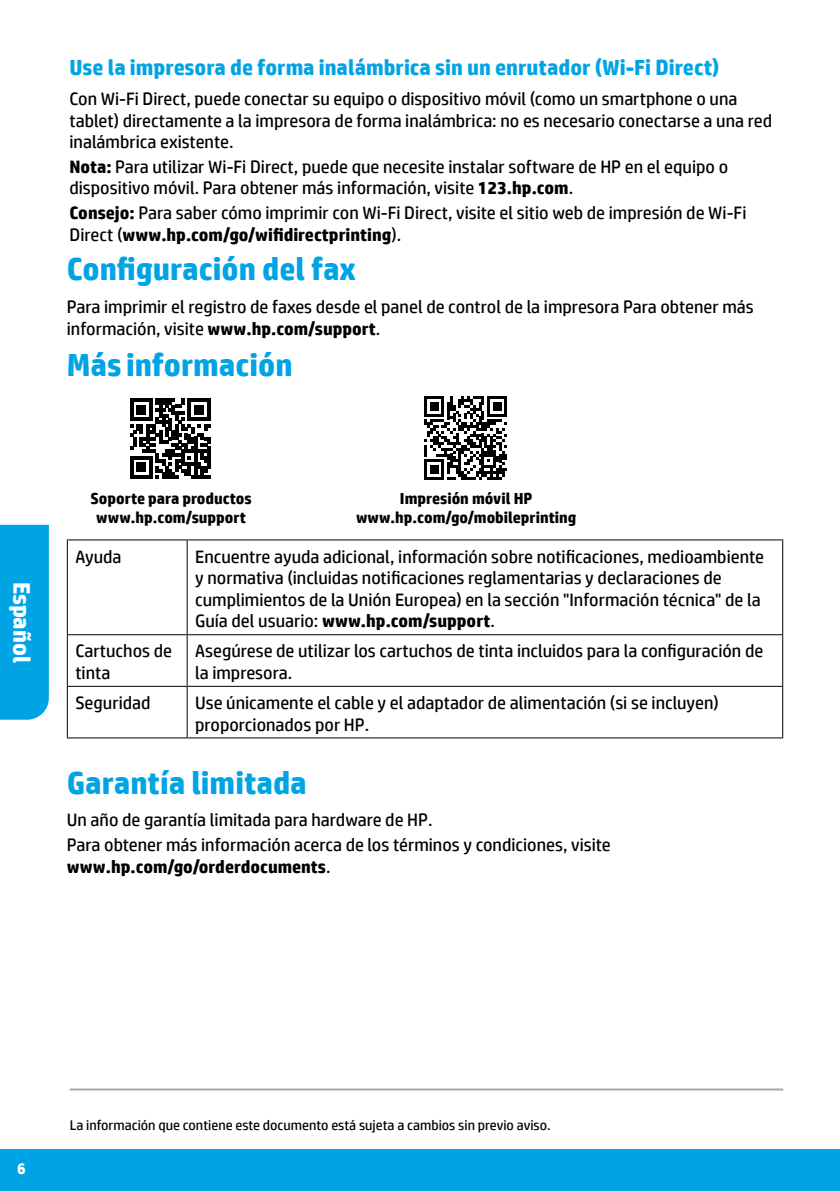
<style>
.page{position:relative;width:840px;height:1191px;background:#fff}
.page>*{position:absolute;margin:0;border:0;box-sizing:border-box;transform-origin:0 0}
.t1{font:700 32px "HP Simplified";color:#00a4e4}
.t2{font:700 24px "HP Simplified";color:#fff}
.t3{font:700 22px "HP Simplified";color:#00a4e4}
.t4{font:18px/21.6px "HP Simplified";color:#000}
.t5{font:700 18px "HP Simplified";color:#000}
.t6{font:700 16px/19.6px "HP Simplified";color:#000;text-align:center}
.t7{font:700 16px "HP Simplified";color:#fff}
.t8{font:14px "HP Simplified";color:#000}
.s1{font-weight:700}
.s2{font-weight:400}
</style>
<div class="page">
<div style="left:0;top:1149px;width:839px;height:42px;background:#00a4e4"></div>
<svg style="left:424px;top:396px;width:83px;height:83px"></svg>
<svg style="left:130px;top:398px;width:80px;height:80px"></svg>
<div style="left:0;top:525px;width:49px;height:194px;background:#00a4e4"></div>
<hr style="left:70px;top:1088px;width:712px;height:2px;background:#a7a9ac">
<hr style="left:67px;top:539px;width:120px;height:1px;background:#000">
<hr style="left:67px;top:540px;width:1px;height:94px;background:#000">
<hr style="left:187px;top:539px;width:595px;height:1px;background:#000">
<hr style="left:186px;top:540px;width:1px;height:94px;background:#000">
<hr style="left:781px;top:540px;width:1px;height:94px;background:#000">
<hr style="left:67px;top:634px;width:120px;height:1px;background:#000">
<hr style="left:67px;top:635px;width:1px;height:51px;background:#000">
<hr style="left:187px;top:634px;width:595px;height:1px;background:#000">
<hr style="left:186px;top:635px;width:1px;height:51px;background:#000">
<hr style="left:781px;top:635px;width:1px;height:51px;background:#000">
<hr style="left:67px;top:686px;width:120px;height:1px;background:#000">
<hr style="left:67px;top:687px;width:1px;height:50px;background:#000">
<hr style="left:187px;top:686px;width:595px;height:1px;background:#000">
<hr style="left:186px;top:687px;width:1px;height:50px;background:#000">
<hr style="left:781px;top:687px;width:1px;height:50px;background:#000">
<hr style="left:67px;top:737px;width:120px;height:1px;background:#000">
<hr style="left:187px;top:737px;width:595px;height:1px;background:#000">
<p class="t3" style="left:69px;top:53px;width:651px">Use la impresora de forma inalámbrica sin un enrutador (Wi-Fi Direct)</p>
<p class="t4" style="left:69px;top:88px;width:703px">Con Wi-Fi Direct, puede conectar su equipo o dispositivo móvil (como un smartphone o una tablet) directamente a la impresora de forma inalámbrica: no es necesario conectarse a una red inalámbrica existente.</p>
<p class="t4" style="left:69px;top:156px;width:659px"><span class="s1">Nota:</span> Para utilizar Wi-Fi Direct, puede que necesite instalar software de HP en el equipo o dispositivo móvil. Para obtener más información, visite <span class="s1">123.hp.com</span>.</p>
<p class="t4" style="left:69px;top:202px;width:678px"><span class="s1">Consejo:</span> Para saber cómo imprimir con Wi-Fi Direct, visite el sitio web de impresión de Wi-Fi<br>Direct (<span class="s1">www.hp.com/go/wifidirectprinting</span>).</p>
<h1 class="t1" style="left:67px;top:248px;width:290px">Configuración del fax</h1>
<p class="t4" style="left:67px;top:296px;width:688px">Para imprimir el registro de faxes desde el panel de control de la impresora Para obtener más información, visite <span class="s1">www.hp.com/support</span>.</p>
<h1 class="t1" style="left:67px;top:344px;width:227px">Más información</h1>
<h2 class="t2" style="left:38px;top:581px;width:83px;rotate:90deg">Español</h2>
<p class="t6" style="left:90px;top:488px;width:163px">Soporte para productos www.hp.com/support</p>
<p class="t6" style="left:356px;top:488px;width:222px">Impresión móvil HP www.hp.com/go/mobileprinting</p>
<p class="t4" style="left:75px;top:545px;width:48px">Ayuda</p>
<p class="t4" style="left:195px;top:545px;width:570px">Encuentre ayuda adicional, información sobre notificaciones, medioambiente y normativa (incluidas notificaciones reglamentarias y declaraciones de cumplimientos de la Unión Europea) en la sección "Información técnica" de la Guía del usuario: <span class="s1">www.hp.com/support</span>.</p>
<p class="t4" style="left:75px;top:640px;width:98px">Cartuchos de tinta</p>
<p class="t4" style="left:195px;top:640px;width:569px">Asegúrese de utilizar los cartuchos de tinta incluidos para la configuración de la impresora.</p>
<p class="t4" style="left:75px;top:691px;width:77px">Seguridad</p>
<p class="t4" style="left:195px;top:691px;width:525px">Use únicamente el cable y el adaptador de alimentación (si se incluyen) proporcionados por HP.</p>
<h1 class="t1" style="left:67px;top:761px;width:241px">Garantía limitada</h1>
<p class="t4" style="left:67px;top:808px;width:545px;line-height:24.4px">Un año de garantía limitada para hardware de HP.<br>Para obtener más información acerca de los términos y condiciones, visite</p>
<p class="t5" style="left:67px;top:854px;width:265px">www.hp.com/go/orderdocuments<span class="s2">.</span></p>
<p class="t7" style="left:17px;top:1157px;width:10px">6</p>
<p class="t8" style="left:70px;top:1116px;width:482px">La información que contiene este documento está sujeta a cambios sin previo aviso.</p>
</div>
